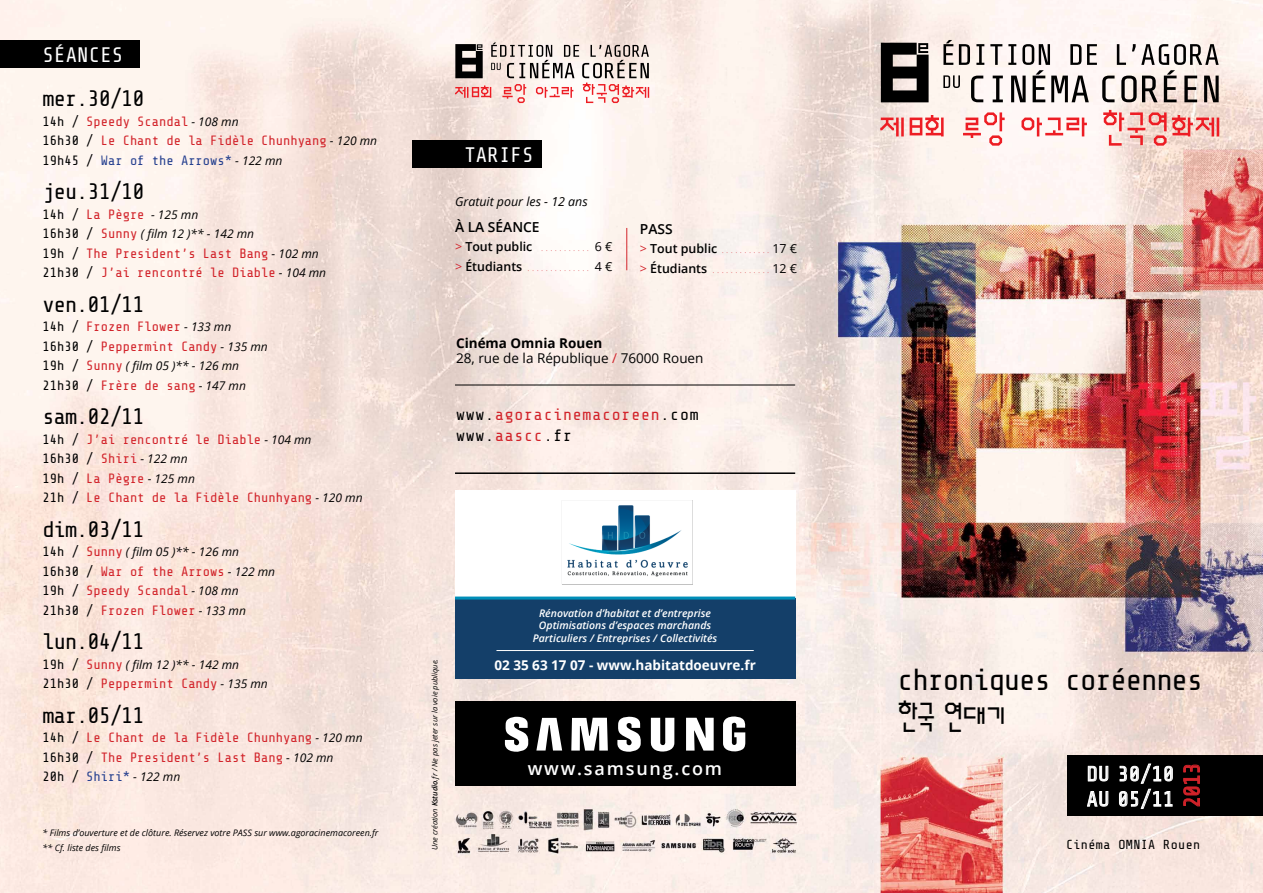
<style>
.page{position:relative;width:1263px;height:893px;background:#fff}
.page>*{position:absolute;margin:0;border:0;box-sizing:border-box;transform-origin:0 0}
.t1{font:30.45px "Share Tech Mono";letter-spacing:-.04em;color:#000}
.t2{font:26.85px "Bandal";color:#000}
.t3{font:22.5px "Share Tech Mono";letter-spacing:-.04em;color:#000}
.t4{font:22.5px "Share Tech Mono";color:#d2232a}
.t5{font:21px/25.2px "Share Tech Mono";letter-spacing:.01em;color:#fff}
.t6{font:600 18px "Open Sans";letter-spacing:.1em;color:#fff}
.t7{font:16.5px/21px "Share Tech Mono";letter-spacing:.05em;color:#d2232a}
.t8{font:600 13.8px "Open Sans";color:#000}
.t9{font:13.5px/19.5px "Share Tech Mono";color:#d2232a}
.t10{font:13.5px/15px "Open Sans";color:#000}
.t11{font:700 13.5px "Open Sans";color:#fff}
.t12{font:13.05px "Share Tech Mono";letter-spacing:.03em;color:#000}
.t13{font:600 12.45px "Open Sans";color:#000}
.t14{font:italic 12.45px "Open Sans";color:#000}
.t15{font:12.45px "Open Sans";color:#000}
.t16{font:italic 12px "Open Sans";color:#000}
.t17{font:italic 600 10.5px/12.6px "Open Sans";color:#fff;text-align:center}
.t18{font:italic 9px/15px "Open Sans";color:#000}
.t19{font:italic 7.5px "Open Sans";color:#000}
.t20{font:5.55px "Open Sans";color:#d2232a}
.s1{color:#000}
.s2{font-family:"Open Sans";font-style:italic;font-size:12px;color:#000}
.s3{color:#25408f}
.s4{font-family:"Share Tech Mono";font-style:normal;font-size:13.5px}
.s5{font-family:"Share Tech Mono";font-style:normal;font-size:13.5px;color:#d2232a}
.s6{font-weight:400;color:#d2232a}
.s7{font-weight:700}
.s8{color:#d2232a}
.s9{font-weight:600}
</style>
<div class="page">
<img style="left:0;top:0;width:1263px;height:893px">
<svg style="left:881px;top:43px;width:47px;height:59px;background:#383533"></svg>
<svg style="left:880px;top:118px;width:24px;height:18px"></svg>
<svg style="left:910px;top:115px;width:33px;height:21px"></svg>
<svg style="left:963px;top:112px;width:42px;height:34px"></svg>
<svg style="left:1021px;top:118px;width:66px;height:18px"></svg>
<svg style="left:1103px;top:110px;width:63px;height:36px;background:#f2ada8"></svg>
<svg style="left:1172px;top:115px;width:47px;height:21px"></svg>
<svg style="left:943px;top:75px;width:17px;height:13px"></svg>
<svg style="left:943px;top:40px;width:10px;height:25px"></svg>
<svg style="left:959px;top:44px;width:11px;height:21px"></svg>
<svg style="left:976px;top:44px;width:8px;height:21px"></svg>
<svg style="left:971px;top:76px;width:12px;height:26px"></svg>
<svg style="left:990px;top:44px;width:228px;height:58px"></svg>
<svg style="left:455px;top:43px;width:194px;height:60px"></svg>
<div style="left:0;top:40px;width:140px;height:28px;background:#000"></div>
<div style="left:412px;top:140px;width:130px;height:28px;background:#000"></div>
<hr style="left:626px;top:228px;width:1px;height:42px;background:#d2232a">
<div style="left:1068px;top:756px;width:195px;height:60px;background:#000"></div>
<svg style="left:1088px;top:766px;width:20px;height:16px"></svg>
<svg style="left:1087px;top:790px;width:21px;height:17px"></svg>
<svg style="left:1119px;top:763px;width:54px;height:46px"></svg>
<svg style="left:1183px;top:764px;width:17px;height:43px"></svg>
<div style="left:455px;top:701px;width:340px;height:84px;background:#000"></div>
<svg style="left:617px;top:716px;width:24px;height:36px"></svg>
<svg style="left:571px;top:718px;width:37px;height:33px"></svg>
<svg style="left:536px;top:718px;width:26px;height:32px"></svg>
<svg style="left:723px;top:716px;width:22px;height:36px"></svg>
<svg style="left:686px;top:718px;width:28px;height:33px"></svg>
<svg style="left:650px;top:718px;width:24px;height:34px"></svg>
<svg style="left:505px;top:717px;width:24px;height:35px"></svg>
<div style="left:455px;top:491px;width:340px;height:188px;background:#fff"></div>
<img style="left:562px;top:500px;width:131px;height:85px">
<div style="left:455px;top:598px;width:340px;height:81px;background:#143f69"></div>
<hr style="left:455px;top:597px;width:340px;height:3px;background:#008eb8">
<hr style="left:496px;top:650px;width:258px;height:1px;background:#fff">
<hr style="left:455px;top:385px;width:340px;height:1px;background:#000">
<hr style="left:455px;top:472px;width:340px;height:2px;background:#000">
<h3 class="t5" style="left:43px;top:43px;width:82px">séances</h3>
<h3 class="t3" style="left:43px;top:87px;width:104px">mer.30/10</h3>
<p class="t9" style="left:43px;top:112px;width:336px"><span class="s1">14h /</span> Speedy S candal <span class="s2">- 108 mn<br></span><span class="s1">16h30 /</span> Le Chant de la Fidèle Chunhyang <span class="s2">- 120 mn<br></span><span class="s1">19h45 /</span> <span class="s3">War of the Arrows*</span> <span class="s2">- 122 mn</span></p>
<h3 class="t3" style="left:43px;top:180px;width:104px">jeu.31/10</h3>
<p class="t9" style="left:43px;top:205px;width:157px"><span class="s1">14h /</span> La Pègre <span class="s2">- 125 mn</span></p>
<p class="t16" style="left:43px;top:225px;width:213px"><span class="s4">16h30 /</span> <span class="s5">S unny</span> ( film 12 )** - 142 mn</p>
<p class="t9" style="left:43px;top:244px;width:285px"><span class="s1">19h /</span> The President’s Last Bang <span class="s2">- 102 mn<br></span><span class="s1">21h30 /</span> J’ai rencontré le Diable <span class="s2">- 104 mn</span></p>
<h3 class="t3" style="left:43px;top:292px;width:104px">ven.01/11</h3>
<p class="t9" style="left:43px;top:317px;width:227px"><span class="s1">14h /</span> Frozen Flower <span class="s2">- 133 mn<br></span><span class="s1">16h30 /</span> Peppermint Candy <span class="s2">- 135 mn</span></p>
<p class="t16" style="left:43px;top:357px;width:198px"><span class="s4">19h /</span> <span class="s5">S unny</span> ( film 05 )** - 126 mn</p>
<p class="t9" style="left:43px;top:376px;width:205px"><span class="s1">21h30 /</span> Frère de sang <span class="s2">- 147 mn</span></p>
<h3 class="t3" style="left:43px;top:405px;width:104px">sam.02/11</h3>
<p class="t9" style="left:43px;top:430px;width:322px"><span class="s1">14h /</span> J’ai rencontré le Diable <span class="s2">- 104 mn<br></span><span class="s1">16h30 /</span> Shiri <span class="s2">- 122 mn<br></span><span class="s1">19h /</span> La Pègre <span class="s2">- 125 mn<br></span><span class="s1">21h /</span> Le C hant de la Fidèle C hunhyang <span class="s2">- 120 mn</span></p>
<h3 class="t3" style="left:43px;top:517px;width:104px">dim.03/11</h3>
<p class="t16" style="left:43px;top:543px;width:198px"><span class="s4">14h /</span> <span class="s5">S unny</span> ( film 05 )** - 126 mn</p>
<p class="t9" style="left:43px;top:562px;width:234px"><span class="s1">16h30 /</span> War of the Arrows <span class="s2">- 122 mn<br></span><span class="s1">19h /</span> Speedy S candal <span class="s2">- 108 mn<br></span><span class="s1">21h30 /</span> Frozen Flower <span class="s2">- 133 mn</span></p>
<h3 class="t3" style="left:43px;top:630px;width:104px">lun.04/11</h3>
<p class="t16" style="left:43px;top:656px;width:198px"><span class="s4">19h /</span> <span class="s5">S unny</span> ( film 12 )** - 142 mn</p>
<p class="t9" style="left:43px;top:674px;width:227px"><span class="s1">21h30 /</span> Peppermint Candy <span class="s2">- 135 mn</span></p>
<h3 class="t3" style="left:43px;top:703px;width:104px">mar.05/11</h3>
<p class="t9" style="left:43px;top:728px;width:322px"><span class="s1">14h /</span> Le C hant de la Fidèle C hunhyang <span class="s2">- 120 mn<br></span><span class="s1">16h30 /</span> The President’s Last Bang <span class="s2">- 102 mn<br></span><span class="s1">20h /</span> <span class="s3">Shiri*</span> <span class="s2">- 122 mn</span></p>
<p class="t18" style="left:43px;top:825px;width:337px">* Films d’ouverture et de clôture. Réservez votre PASS sur www.agoracinemacoreen.fr ** Cf. liste des films</p>
<h3 class="t5" style="left:464px;top:143px;width:71px">tarifs</h3>
<p class="t14" style="left:455px;top:193px;width:134px">Gratuit pour les - 12 ans</p>
<p class="t8" style="left:455px;top:218px;width:86px">à la séance</p>
<p class="t13" style="left:455px;top:238px;width:79px"><span class="s6">&gt;</span> Tout public</p>
<p class="t20" style="left:542px;top:246px;width:49px">. . . . . . . . . . .</p>
<p class="t15" style="left:595px;top:238px;width:19px">6 €</p>
<p class="t13" style="left:455px;top:258px;width:69px"><span class="s6">&gt;</span> étudiants</p>
<p class="t20" style="left:528px;top:265px;width:62px">. . . . . . . . . . . . . .</p>
<p class="t15" style="left:595px;top:258px;width:19px">4 €</p>
<p class="t8" style="left:640px;top:219px;width:34px">Pass</p>
<p class="t13" style="left:640px;top:240px;width:79px"><span class="s6">&gt;</span> Tout public</p>
<p class="t20" style="left:722px;top:247px;width:44px">. . . . . . . . . .</p>
<p class="t15" style="left:772px;top:240px;width:26px">17 €</p>
<p class="t13" style="left:640px;top:259px;width:69px"><span class="s6">&gt;</span> étudiants</p>
<p class="t20" style="left:713px;top:267px;width:53px">. . . . . . . . . . . .</p>
<p class="t15" style="left:772px;top:259px;width:26px">12 €</p>
<p class="t10" style="left:456px;top:335px;width:249px"><span class="s7">Cinéma Omnia Rouen<br></span>28, rue de la République <span class="s8">/</span> 76000 Rouen</p>
<p class="t7" style="left:456px;top:404px;width:244px"><span class="s1">www.</span>agoracinemacoreen<span class="s1">.com www.</span>aascc<span class="s1">.fr</span></p>
<p class="t19" style="left:429px;top:850px;width:193px;rotate:-90deg">Une création <span class="s9">Kstudio</span>.fr / Ne pas jeter sur la voie publique.</p>
<p class="t17" style="left:533px;top:606px;width:186px">Rénovation d’habitat et d’entreprise<br>Optimisations d’espaces marchands<br>Particuliers / Entreprises / Collectivités</p>
<p class="t11" style="left:494px;top:656px;width:263px">02 35 63 17 07 - www.habitatdoeuvre.fr</p>
<h3 class="t6" style="left:528px;top:756px;width:196px">www.samsung.com</h3>
<h1 class="t1" style="left:897px;top:664px;width:307px">chroniques coréennes</h1>
<h2 class="t2" style="left:897px;top:698px;width:110px">한국 연대기</h2>
<h3 class="t5" style="left:1086px;top:762px;width:89px">du 30/10 au 05/11</h3>
<h3 class="t4" style="left:1180px;top:808px;width:47px;rotate:-90deg">2013</h3>
<p class="t12" style="left:1066px;top:838px;width:76px">C inéma OMNIA</p>
<p class="t12" style="left:1163px;top:838px;width:39px">Rouen</p>
</div>
